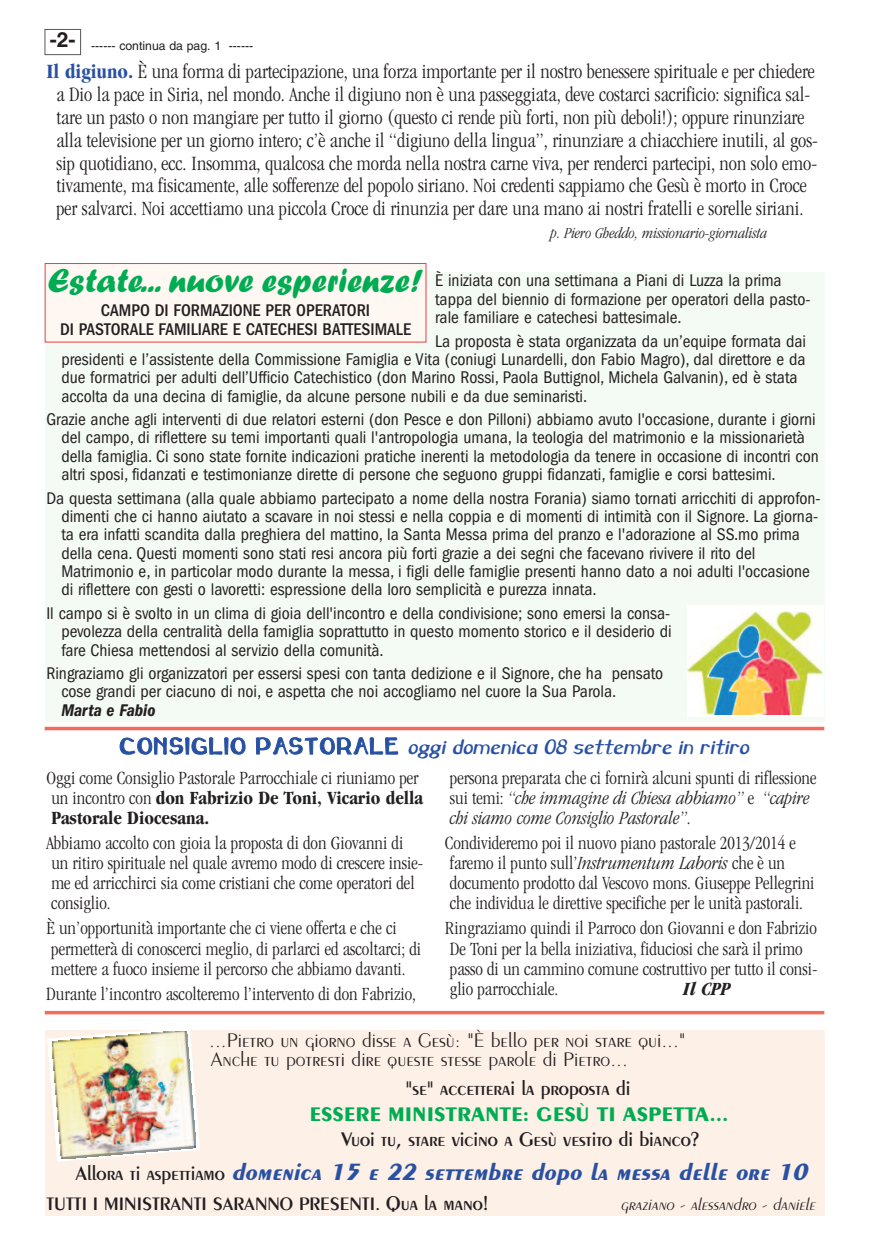
<style>
.page{position:relative;width:874px;height:1241px;background:#fff}
.page>*{position:absolute;margin:0;border:0;box-sizing:border-box;transform-origin:0 0}
.t1{font:35px "Forte";color:#00ac52}
.t2{font:italic 700 24.5px "Peignot";color:#2951a3}
.t3{font:300 condensed 21px/22.8px "Garamond";color:#231f20;text-align:center}
.t4{font:300 21px/19.2px "Peignot";color:#231f20}
.t5{font:600 21px "Peignot";color:#231f20}
.t6{font:700 21px "Peignot";color:#00ac52}
.t7{font:700 21px "Helvetica";color:#231f20}
.t8{font:300 condensed 19.25px/20.1px "Garamond";color:#231f20}
.t9{font:italic 300 condensed 19.25px/20.1px "Garamond";color:#231f20}
.t10{font:italic 700 19.25px "Caraway";letter-spacing:-.185em;color:#2951a3}
.t11{font:600 19.25px "Peignot";color:#231f20}
.t12{font:italic 700 condensed 19.25px "Garamond";color:#231f20}
.t13{font:condensed 17.5px/18.4px "Franklin Gothic";color:#231f20}
.t14{font:500 condensed 17.5px/19.2px "Franklin Gothic";color:#231f20;text-align:center}
.t15{font:italic 300 17.5px "Peignot";color:#231f20}
.t16{font:italic 600 condensed 17.5px "Franklin Gothic";color:#231f20}
.t17{font:italic 300 condensed 15.75px "Garamond";color:#231f20}
.t18{font:12.25px "Helvetica";color:#231f20}
.s1{font-weight:700;color:#2951a3}
.s2{font-style:normal;font-size:21px}
.s3{font-weight:700}
.s4{font-style:normal}
.s5{font-style:italic}
.s6{font-weight:600;font-style:normal;font-size:21px;color:#231f20}
.s7{font-size:21px}
</style>
<div class="page">
<div style="left:45px;top:29px;width:36px;height:26px;border:1px solid #57585a"></div>
<div style="left:45px;top:273px;width:778px;height:448px;background:#f4faf4"></div>
<div style="left:687px;top:605px;width:136px;height:112px;background:#fff"></div>
<img style="left:687px;top:611px;width:134px;height:103px">
<div style="left:45px;top:1030px;width:778px;height:185px;background:#fdf0e7"></div>
<svg style="left:47px;top:1038px;width:153px;height:123px"></svg>
<img style="left:52px;top:1030px;width:144px;height:128px">
<div style="left:46px;top:264px;width:379px;height:77px;background:#fef7f2"></div>
<div style="left:45px;top:263px;width:381px;height:79px;border:1px solid #ee3f3e"></div>
<svg style="left:45px;top:726px;width:778px;height:4px;fill:#f26c5b"></svg>
<svg style="left:45px;top:1010px;width:778px;height:4px;fill:#f26c5b"></svg>
<p class="t7" style="left:50px;top:32px;width:27px">-2-</p>
<p class="t18" style="left:91px;top:42px;width:163px">------ continua da pag. 1 ------</p>
<p class="t3" style="left:46px;top:62px;width:772px"><span class="s1">Il digiuno.</span> È una forma di partecipazione, una forza importante per il nostro benessere spirituale e per chiedere a Dio la pace in Siria, nel mondo. Anche il digiuno non è una passeggiata, deve costarci sacrificio: significa sal&shy;tare un pasto o non mangiare per tutto il giorno (questo ci rende più forti, non più deboli!); oppure rinunziare alla televisione per un giorno intero; c’è anche il “digiuno della lingua”, rinunziare a chiacchiere inutili, al gos&shy;sip quotidiano, ecc. Insomma, qualcosa che morda nella nostra carne viva, per renderci partecipi, non solo emo&shy;tivamente, ma fisicamente, alle sofferenze del popolo siriano. Noi credenti sappiamo che Gesù è morto in Croce per salvarci. Noi accettiamo una piccola Croce di rinunzia per dare una mano ai nostri fratelli e sorelle siriani.</p>
<p class="t17" style="left:550px;top:227px;width:218px">p. Piero Gheddo, missionario-giornalista</p>
<h1 class="t1" style="left:48px;top:267px;width:376px">Estate... nuove esperienze!</h1>
<p class="t14" style="left:60px;top:302px;width:352px">CAMPO DI FORMAZIONE PER OPERATORI<br>DI PASTORALE FAMILIARE E CATECHESI BATTESIMALE</p>
<p class="t13" style="left:435px;top:273px;width:376px">È iniziata con una settimana a Piani di Luzza la prima tappa del biennio di formazione per operatori della pasto&shy;rale familiare e catechesi battesimale.</p>
<p class="t13" style="left:61px;top:333px;width:745px;text-indent:373px">La proposta è stata organizzata da un’equipe formata dai presidenti e l’assistente della Commissione Famiglia e Vita (coniugi Lunardelli, don Fabio Magro), dal direttore e da due formatrici per adulti dell’Ufficio Catechistico (don Marino Rossi, Paola Buttignol, Michela Galvanin), ed è stata accolta da una decina di famiglie, da alcune persone nubili e da due seminaristi.</p>
<p class="t13" style="left:61px;top:411px;width:758px;text-indent:-15px">Grazie anche agli interventi di due relatori esterni (don Pesce e don Pilloni) abbiamo avuto l'occasione, durante i giorni del campo, di riflettere su temi importanti quali l'antropologia umana, la teologia del matrimonio e la missionarietà della famiglia. Ci sono state fornite indicazioni pratiche inerenti la metodologia da tenere in occasione di incontri con altri sposi, fidanzati e testimonianze dirette di persone che seguono gruppi fidanzati, famiglie e corsi battesimi.</p>
<p class="t13" style="left:61px;top:490px;width:760px;text-indent:-15px">Da questa settimana (alla quale abbiamo partecipato a nome della nostra Forania) siamo tornati arricchiti di approfon&shy;dimenti che ci hanno aiutato a scavare in noi stessi e nella coppia e di momenti di intimità con il Signore. La giorna&shy;ta era infatti scandita dalla preghiera del mattino, la Santa Messa prima del pranzo e l'adorazione al SS.mo prima della cena. Questi momenti sono stati resi ancora più forti grazie a dei segni che facevano rivivere il rito del Matrimonio e, in particolar modo durante la messa, i figli delle famiglie presenti hanno dato a noi adulti l'occasione di riflettere con gesti o lavoretti: espressione della loro semplicità e purezza innata.</p>
<p class="t13" style="left:61px;top:605px;width:611px;text-align:justify;text-indent:-15px">Il campo si è svolto in un clima di gioia dell'incontro e della condivisione; sono emersi la consa&shy;pevolezza della centralità della famiglia soprattutto in questo momento storico e il desiderio di fare Chiesa mettendosi al servizio della comunità.</p>
<p class="t13" style="left:61px;top:665px;width:603px;text-indent:-15px">Ringraziamo gli organizzatori per essersi spesi con tanta dedizione e il Signore, che ha pensato cose grandi per ciacuno di noi, e aspetta che noi accogliamo nel cuore la Sua Parola.</p>
<p class="t16" style="left:61px;top:703px;width:96px">Marta e Fabio</p>
<p class="t10" style="left:120px;top:739px;width:635px"><span class="s2">C O N S I G L I O P A S T O R A L E</span> oggi domenica 08 settembre in ritiro</p>
<p class="t8" style="left:46px;top:768px;width:378px">Oggi come Consiglio Pastorale Parrocchiale ci riuniamo per un incontro con <span class="s3">don Fabrizio De Toni, Vicario della<br>Pastorale Diocesana.</span></p>
<p class="t8" style="left:46px;top:834px;width:378px">Abbiamo accolto con gioia la proposta di don Giovanni di un ritiro spirituale nel quale avremo modo di crescere insie&shy;me ed arricchirci sia come cristiani che come operatori del consiglio.</p>
<p class="t8" style="left:46px;top:919px;width:376px">È un’opportunità importante che ci viene offerta e che ci permetterà di conoscerci meglio, di parlarci ed ascoltarci; di mettere a fuoco insieme il percorso che abbiamo davanti.</p>
<p class="t8" style="left:46px;top:984px;width:371px">Durante l’incontro ascolteremo l’intervento di don Fabrizio,</p>
<p class="t9" style="left:449px;top:768px;width:368px"><span class="s4">persona preparata che ci fornirà alcuni spunti di riflessione sui temi:</span> “che immagine di Chiesa abbiamo” <span class="s4">e</span> “capire chi siamo come Consiglio Pastorale”<span class="s4">.</span></p>
<p class="t8" style="left:444px;top:834px;width:371px">Condivideremo poi il nuovo piano pastorale 2013/2014 e faremo il punto sull’<span class="s5">Instrumentum Laboris</span> che è un documento prodotto dal Vescovo mons. Giuseppe Pellegrini che individua le direttive specifiche per le unità pastorali.</p>
<p class="t8" style="left:444px;top:919px;width:374px">Ringraziamo quindi il Parroco don Giovanni e don Fabrizio De Toni per la bella iniziativa, fiduciosi che sarà il primo passo di un cammino comune costruttivo per tutto il consi&shy;glio parrocchiale.</p>
<p class="t12" style="left:683px;top:981px;width:48px">Il CPP</p>
<p class="t4" style="left:209px;top:1031px;width:478px">...Pietro un giorno disse a Gesù: "È bello per noi stare qui..."<br>Anche tu potresti dire queste stesse parole di Pietro...</p>
<p class="t5" style="left:405px;top:1080px;width:226px">"se" accetterai la proposta di</p>
<p class="t6" style="left:309px;top:1105px;width:420px">ESSERE MINISTRANTE: GESÙ TI ASPETTA...</p>
<p class="t5" style="left:341px;top:1130px;width:359px">Vuoi tu, stare vicino a Gesù vestito di bianco?</p>
<h2 class="t2" style="left:76px;top:1162px;width:737px"><span class="s6">Allora ti aspettiamo</span> domenica 15 e 22 settembre dopo la messa delle ore 10</h2>
<p class="t11" style="left:46px;top:1196px;width:443px">TUTTI I MINISTRANTI SARANNO PRESENTI. <span class="s7">Qua la mano!</span></p>
<p class="t15" style="left:620px;top:1197px;width:199px">graziano - alessandro - daniele</p>
</div>
